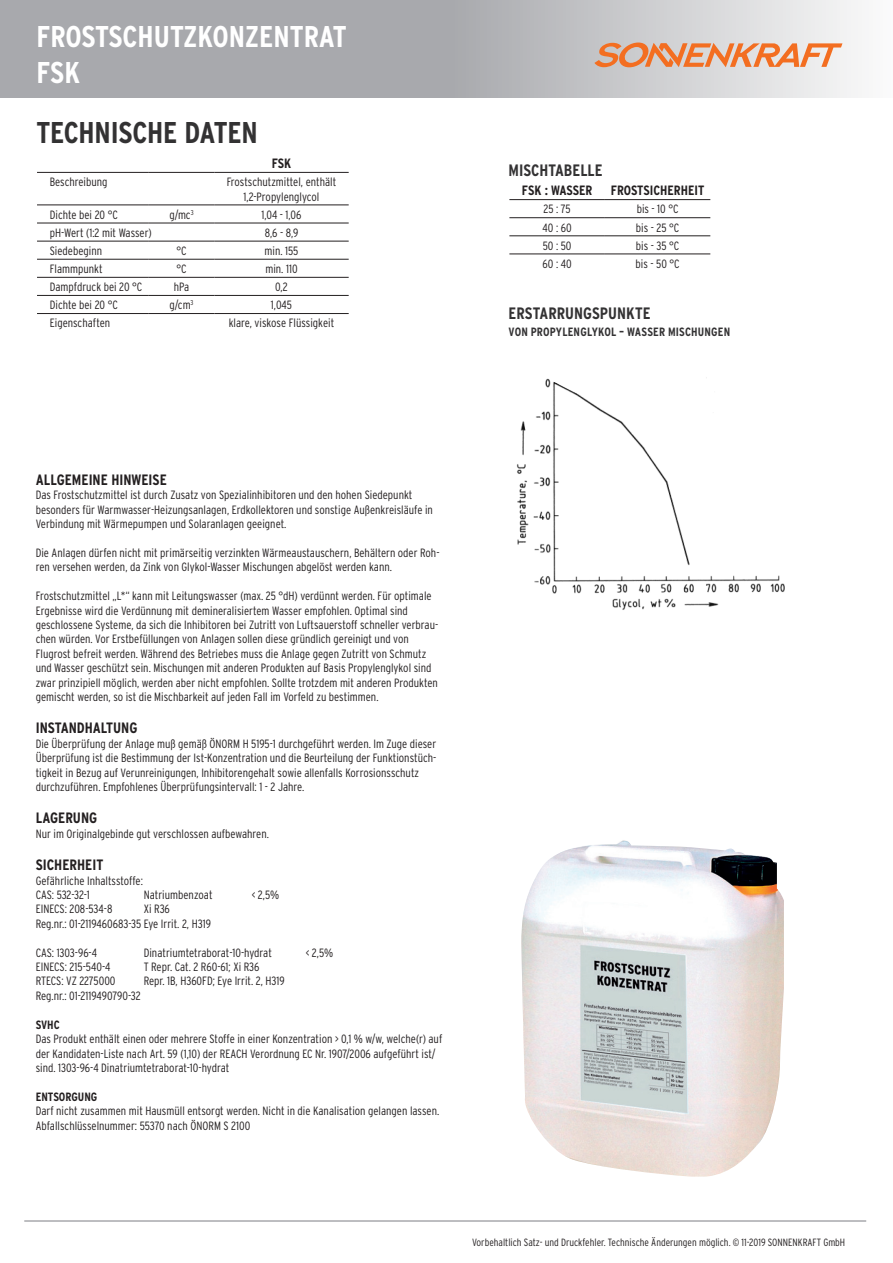
<style>
.page{position:relative;width:893px;height:1263px;background:#fff}
.page>*{position:absolute;margin:0;border:0;box-sizing:border-box;transform-origin:0 0}
.t1{font:700 30px/36px "Interstate Condensed";color:#fff}
.Header_3{font:700 30px "Interstate Condensed";letter-spacing:-.01em;color:#333233}
.Header_12_pt__94_black_solutions{font:700 16.5px "Interstate Condensed";color:#333233}
.t2{font:700 15px "Interstate Condensed";color:#231f20}
.t3{font:700 13.5px "Interstate Condensed";color:#231f20}
.t4{font:300 12px/14.4px "Interstate Condensed";color:#231f20}
.Header_12_pt__94_black_solutions-2{font:700 12px "Interstate Condensed";letter-spacing:.015em;color:#333233}
.t5{font:700 12px "Interstate Condensed";color:#231f20}
.t6{font:300 10.5px "Interstate Condensed";color:#231f20}
</style>
<div class="page">
<svg style="left:0;top:0;width:858px;height:98px;background:#b7b8bb"></svg>
<svg style="left:594px;top:43px;width:248px;height:24px;background:#e6a783"></svg>
<hr style="left:24px;top:1220px;width:842px;height:2px;background:#a8a9ad">
<hr style="left:37px;top:172px;width:112px;height:1px;background:#231f20">
<hr style="left:149px;top:172px;width:65px;height:1px;background:#231f20">
<hr style="left:214px;top:172px;width:135px;height:1px;background:#231f20">
<hr style="left:37px;top:205px;width:112px;height:1px;background:#231f20">
<hr style="left:149px;top:205px;width:65px;height:1px;background:#231f20">
<hr style="left:214px;top:205px;width:135px;height:1px;background:#231f20">
<hr style="left:37px;top:223px;width:112px;height:1px;background:#231f20">
<hr style="left:149px;top:223px;width:65px;height:1px;background:#231f20">
<hr style="left:214px;top:223px;width:135px;height:1px;background:#231f20">
<hr style="left:37px;top:241px;width:112px;height:1px;background:#231f20">
<hr style="left:149px;top:241px;width:65px;height:1px;background:#231f20">
<hr style="left:214px;top:241px;width:135px;height:1px;background:#231f20">
<hr style="left:37px;top:259px;width:112px;height:1px;background:#231f20">
<hr style="left:149px;top:259px;width:65px;height:1px;background:#231f20">
<hr style="left:214px;top:259px;width:135px;height:1px;background:#231f20">
<hr style="left:37px;top:277px;width:112px;height:1px;background:#231f20">
<hr style="left:149px;top:277px;width:65px;height:1px;background:#231f20">
<hr style="left:214px;top:277px;width:135px;height:1px;background:#231f20">
<hr style="left:37px;top:295px;width:112px;height:1px;background:#231f20">
<hr style="left:149px;top:295px;width:65px;height:1px;background:#231f20">
<hr style="left:214px;top:295px;width:135px;height:1px;background:#231f20">
<hr style="left:37px;top:313px;width:112px;height:1px;background:#231f20">
<hr style="left:149px;top:313px;width:65px;height:1px;background:#231f20">
<hr style="left:214px;top:313px;width:135px;height:1px;background:#231f20">
<hr style="left:509px;top:199px;width:96px;height:1px;background:#231f20">
<hr style="left:605px;top:199px;width:105px;height:1px;background:#231f20">
<hr style="left:509px;top:217px;width:96px;height:1px;background:#231f20">
<hr style="left:605px;top:217px;width:105px;height:1px;background:#231f20">
<hr style="left:509px;top:235px;width:96px;height:1px;background:#231f20">
<hr style="left:605px;top:235px;width:105px;height:1px;background:#231f20">
<hr style="left:509px;top:254px;width:96px;height:1px;background:#231f20">
<hr style="left:605px;top:254px;width:105px;height:1px;background:#231f20">
<img style="left:516px;top:377px;width:269px;height:233px">
<img style="left:521px;top:840px;width:263px;height:337px">
<p class="t1" style="left:37px;top:18px;width:312px">FROSTSCHUTZKONZENTRAT<br>FSK</p>
<p class="Header_3" style="left:37px;top:116px;width:223px">TECHNISCHE DATEN</p>
<p class="t3" style="left:272px;top:156px;width:21px">FSK</p>
<p class="t4" style="left:50px;top:175px;width:59px">Beschreibung</p>
<p class="t4" style="left:227px;top:175px;width:111px;text-align:center">Frostschutzmittel, enthält<br>1,2-Propylenglycol</p>
<p class="t4" style="left:50px;top:207px;width:70px">Dichte bei 20 °C</p>
<p class="t4" style="left:169px;top:207px;width:26px">g/mc<sup>3</sup></p>
<p class="t4" style="left:261px;top:207px;width:42px">1,04 - 1,06</p>
<p class="t4" style="left:50px;top:225px;width:103px">pH-Wert (1:2 mit Wasser)</p>
<p class="t4" style="left:265px;top:225px;width:35px">8,6 - 8,9</p>
<p class="t4" style="left:50px;top:243px;width:54px">Siedebeginn</p>
<p class="t4" style="left:176px;top:243px;width:12px">°C</p>
<p class="t4" style="left:265px;top:243px;width:35px">min. 155</p>
<p class="t4" style="left:50px;top:262px;width:54px">Flammpunkt</p>
<p class="t4" style="left:176px;top:262px;width:12px">°C</p>
<p class="t4" style="left:265px;top:262px;width:34px">min. 110</p>
<p class="t4" style="left:50px;top:280px;width:94px">Dampfdruck bei 20 °C</p>
<p class="t4" style="left:174px;top:280px;width:17px">hPa</p>
<p class="t4" style="left:275px;top:280px;width:14px">0,2</p>
<p class="t4" style="left:50px;top:298px;width:70px">Dichte bei 20 °C</p>
<p class="t4" style="left:170px;top:298px;width:26px">g/cm<sup>3</sup></p>
<p class="t4" style="left:271px;top:298px;width:23px">1,045</p>
<p class="t4" style="left:50px;top:316px;width:62px">Eigenschaften</p>
<p class="t4" style="left:229px;top:316px;width:107px">klare, viskose Flüssigkeit</p>
<p class="Header_12_pt__94_black_solutions" style="left:509px;top:161px;width:96px">MISCHTABELLE</p>
<p class="t3" style="left:522px;top:183px;width:72px">FSK : WASSER</p>
<p class="t3" style="left:611px;top:183px;width:95px">FROSTSICHERHEIT</p>
<p class="t4" style="left:544px;top:202px;width:28px">25 : 75</p>
<p class="t4" style="left:637px;top:202px;width:43px">bis - 10 °C</p>
<p class="t4" style="left:543px;top:220px;width:31px">40 : 60</p>
<p class="t4" style="left:636px;top:220px;width:45px">bis - 25 °C</p>
<p class="t4" style="left:543px;top:238px;width:30px">50 : 50</p>
<p class="t4" style="left:636px;top:238px;width:45px">bis - 35 °C</p>
<p class="t4" style="left:543px;top:256px;width:31px">60 : 40</p>
<p class="t4" style="left:636px;top:256px;width:46px">bis - 50 °C</p>
<p class="Header_12_pt__94_black_solutions" style="left:509px;top:304px;width:143px">ERSTARRUNGSPUNKTE</p>
<p class="Header_12_pt__94_black_solutions-2" style="left:509px;top:325px;width:223px">VON PROPYLENGLYKOL – WASSER MISCHUNGEN</p>
<p class="t2" style="left:36px;top:471px;width:133px">ALLGEMEINE HINWEISE</p>
<p class="t4" style="left:36px;top:488px;width:399px">Das Frostschutzmittel ist durch Zusatz von Spezialinhibitoren und den hohen Siedepunkt besonders für Warmwasser-Heizungsanlagen, Erdkollektoren und sonstige Außenkreisläufe in<br>Verbindung mit Wärmepumpen und Solaranlagen geeignet.</p>
<p class="t4" style="left:36px;top:545px;width:405px">Die Anlagen dürfen nicht mit primärseitig verzinkten Wärmeaustauschern, Behältern oder Roh&shy;ren versehen werden, da Zink von Glykol-Wasser Mischungen abgelöst werden kann.</p>
<p class="t4" style="left:36px;top:589px;width:404px">Frostschutzmittel „L*“ kann mit Leitungswasser (max. 25 °dH) verdünnt werden. Für optimale Ergebnisse wird die Verdünnung mit demineralisiertem Wasser empfohlen. Optimal sind geschlossene Systeme, da sich die Inhibitoren bei Zutritt von Luftsauerstoff schneller verbrau&shy;chen würden. Vor Erstbefüllungen von Anlagen sollen diese gründlich gereinigt und von</p>
<p class="t4" style="left:36px;top:646px;width:404px">Flugrost befreit werden. Während des Betriebes muss die Anlage gegen Zutritt von Schmutz und Wasser geschützt sein. Mischungen mit anderen Produkten auf Basis Propylenglykol sind zwar prinzipiell möglich, werden aber nicht empfohlen. Sollte trotzdem mit anderen Produkten gemischt werden, so ist die Mischbarkeit auf jeden Fall im Vorfeld zu bestimmen.</p>
<p class="t2" style="left:36px;top:720px;width:103px">INSTANDHALTUNG</p>
<p class="t4" style="left:36px;top:736px;width:402px">Die Überprüfung der Anlage muß gemäß ÖNORM H 5195-1 durchgeführt werden. Im Zuge dieser Überprüfung ist die Bestimmung der Ist-Konzentration und die Beurteilung der Funktionstüch&shy;tigkeit in Bezug auf Verunreinigungen, Inhibitorengehalt sowie allenfalls Korrosionsschutz durchzuführen. Empfohlenes Überprüfungsintervall: 1 - 2 Jahre.</p>
<p class="t2" style="left:36px;top:810px;width:63px">LAGERUNG</p>
<p class="t4" style="left:36px;top:826px;width:235px">Nur im Originalgebinde gut verschlossen aufbewahren.</p>
<p class="t2" style="left:36px;top:857px;width:69px">SICHERHEIT</p>
<p class="t4" style="left:36px;top:873px;width:109px">Gefährliche Inhaltsstoffe:<br>CAS: 532-32-1</p>
<p class="t4" style="left:144px;top:887px;width:70px">Natriumbenzoat</p>
<p class="t4" style="left:252px;top:887px;width:29px">&lt; 2,5%</p>
<p class="t4" style="left:36px;top:902px;width:177px;text-indent:108px">Xi R36<br>Reg.nr.: 01-2119460683-35 Eye Irrit. 2, H319</p>
<p class="t4" style="left:36px;top:945px;width:63px">CAS: 1303-96-4</p>
<p class="t4" style="left:144px;top:945px;width:130px">Dinatriumtetraborat-10-hydrat</p>
<p class="t4" style="left:306px;top:945px;width:29px">&lt; 2,5%</p>
<p class="t4" style="left:36px;top:959px;width:76px">EINECS: 215-540-4</p>
<p class="t4" style="left:144px;top:959px;width:117px">T Repr. Cat. 2 R60-61; Xi R36</p>
<p class="t4" style="left:36px;top:974px;width:81px">RTECS: VZ 2275000</p>
<p class="t4" style="left:144px;top:974px;width:143px">Repr. 1B, H360FD; Eye Irrit. 2, H319</p>
<p class="t4" style="left:36px;top:988px;width:106px">Reg.nr.: 01-2119490790-32</p>
<p class="t5" style="left:36px;top:1018px;width:26px">SVHC</p>
<p class="t4" style="left:36px;top:1031px;width:408px">Das Produkt enthält einen oder mehrere Stoffe in einer Konzentration &gt; 0,1 % w/w, welche(r) auf der Kandidaten-Liste nach Art. 59 (1,10) der REACH Verordnung EC Nr. 1907/2006 aufgeführt ist/ sind. 1303-96-4 Dinatriumtetraborat-10-hydrat</p>
<p class="t5" style="left:36px;top:1090px;width:63px">ENTSORGUNG</p>
<p class="t4" style="left:36px;top:1103px;width:405px">Darf nicht zusammen mit Hausmüll entsorgt werden. Nicht in die Kanalisation gelangen lassen.<br>Abfallschlüsselnummer: 55370 nach ÖNORM S 2100</p>
<p class="t4" style="left:36px;top:902px;width:78px">EINECS: 208-534-8</p>
<p class="t6" style="left:472px;top:1236px;width:375px">Vorbehaltlich Satz- und Druckfehler. Technische Änderungen möglich. © 11-2019 SONNENKRAFT GmbH</p>
</div>
